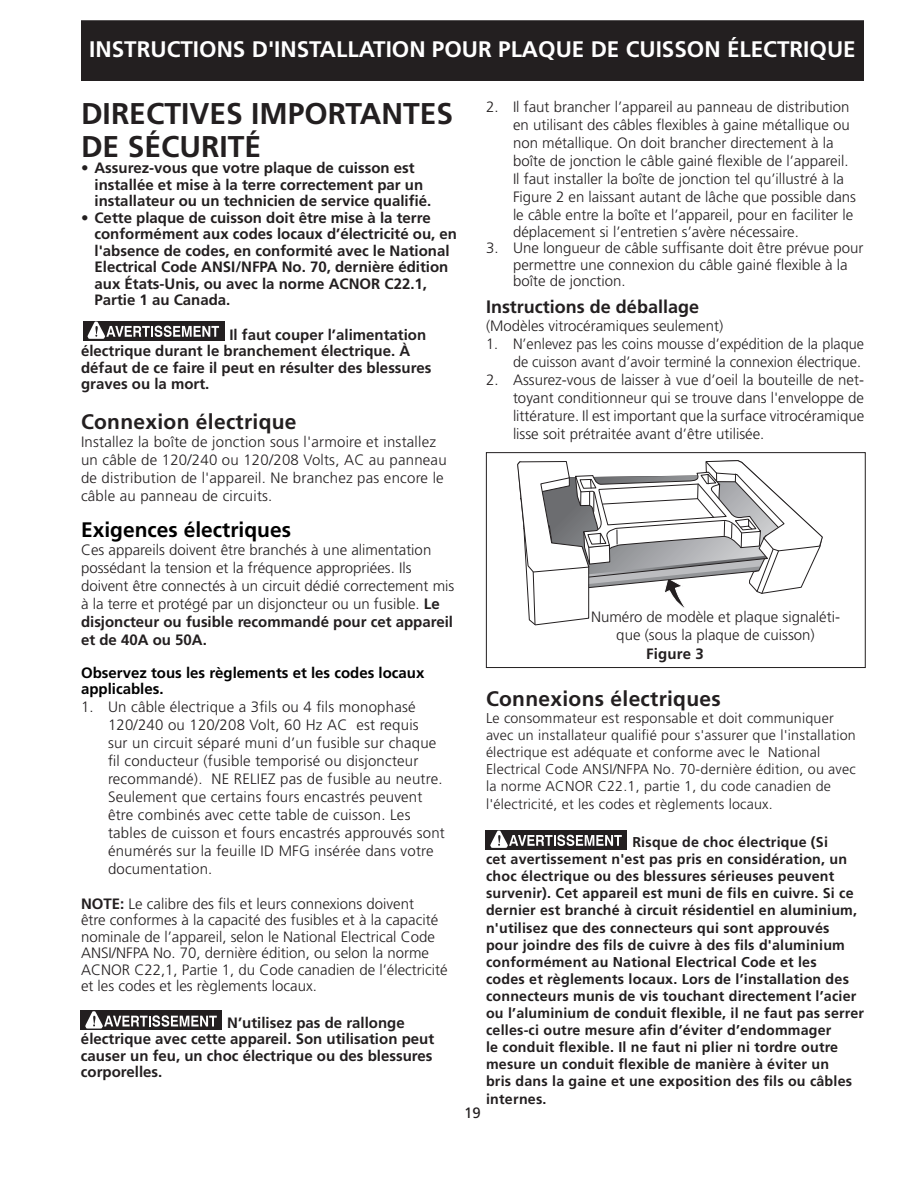
<style>
.page{position:relative;width:918px;height:1188px;background:#fff}
.page>*{position:absolute;margin:0;border:0;box-sizing:border-box;transform-origin:0 0}
.t1{font:700 30px/33px "Frutiger";color:#231f20}
.t2{font:700 22.5px "Frutiger";color:#fff}
.t3{font:700 21px "Frutiger";letter-spacing:.015em;color:#231f20}
.t4{font:700 21px "Frutiger";color:#000}
.t5{font:700 18px "Frutiger";color:#231f20}
.t6{font:300 15px/18px "Frutiger";color:#231f20}
.t7{font:700 15px/16.5px "Frutiger";color:#231f20}
.t8{font:300 15px/18px "Frutiger";color:#231f20;text-align:right;scale:.96 1}
.t9{font:700 15px/16.5px "Frutiger";color:#000}
.t10{font:15px "Frutiger";color:#231f20}
.t11{font:700 14.25px/17.1px "Frutiger";letter-spacing:.015em;color:#231f20}
.t12{font:300 14.25px/17.2px "Frutiger";letter-spacing:.015em;color:#231f20}
.s1{font-weight:700}
</style>
<div class="page">
<div style="left:82px;top:21px;width:781px;height:59px;background:#231f20"></div>
<div style="left:81px;top:20px;width:783px;height:61px;border:2px solid #231f20"></div>
<div style="left:83px;top:321px;width:141px;height:19px;background:#231f20"></div>
<svg style="left:87px;top:321px;width:132px;height:18px"></svg>
<div style="left:81px;top:1011px;width:141px;height:19px;background:#231f20"></div>
<svg style="left:85px;top:1011px;width:132px;height:18px"></svg>
<div style="left:486px;top:452px;width:380px;height:216px;border:1px solid #231f20"></div>
<svg style="left:517px;top:460px;width:306px;height:165px"></svg>
<div style="left:486px;top:830px;width:141px;height:19px;background:#231f20"></div>
<svg style="left:490px;top:830px;width:132px;height:18px"></svg>
<h2 class="t2" style="left:89px;top:36px;width:768px">INSTRUCTIONS D'INSTALLATION POUR PLAQUE DE CUISSON ÉLECTRIQUE</h2>
<h1 class="t1" style="left:81px;top:97px;width:374px">DIRECTIVES IMPORTANTES<br>DE SÉCURITÉ</h1>
<p class="t7" style="left:94px;top:160px;width:338px;text-indent:-14px">• Assurez‑vous que votre plaque de cuisson est installée et mise à la terre correctement par un installateur ou un technicien de service qualifié.</p>
<p class="t7" style="left:94px;top:209px;width:364px;text-indent:-14px">• Cette plaque de cuisson doit être mise à la terre conformément aux codes locaux d’électricité ou, en l'absence de codes, en conformité avec le National Electrical Code ANSI/NFPA No. 70, dernière édition aux États-Unis, ou avec la norme ACNOR C22.1, Partie 1 au Canada.</p>
<p class="t7" style="left:81px;top:326px;width:352px;text-indent:148px">Il faut couper l’alimentation électrique durant le branchement électrique. À défaut de ce faire il peut en résulter des blessures graves ou la mort.</p>
<h3 class="t3" style="left:81px;top:409px;width:217px">Connexion électrique</h3>
<p class="t6" style="left:81px;top:433px;width:367px">Installez la boîte de jonction sous l'armoire et installez un câble de 120/240 ou 120/208 Volts, AC au panneau de distribution de l'appareil. Ne branchez pas encore le câble au panneau de circuits.</p>
<h3 class="t4" style="left:81px;top:517px;width:212px">Exigences électriques</h3>
<p class="t6" style="left:81px;top:541px;width:375px">Ces appareils doivent être branchés à une alimentation possédant la tension et la fréquence appropriées. Ils doivent être connectés à un circuit dédié correctement mis à la terre et protégé par un disjoncteur ou un fusible. <span class="s1">Le disjoncteur ou fusible recommandé pour cet appareil et de 40A ou 50A.</span></p>
<p class="t9" style="left:81px;top:665px;width:345px">Observez tous les règlements et les codes locaux applicables.</p>
<p class="t6" style="left:108px;top:699px;width:338px;text-indent:-27px">1. Un câble électrique a 3fils ou 4 fils monophasé 120/240 ou 120/208 Volt, 60 Hz AC est requis<br>sur un circuit séparé muni d’un fusible sur chaque fil conducteur (fusible temporisé ou disjoncteur recommandé). NE RELIEZ pas de fusible au neutre.<br>Seulement que certains fours encastrés peuvent être combinés avec cette table de cuisson. Les tables de cuisson et fours encastrés approuvés sont énumérés sur la feuille ID MFG insérée dans votre documentation.</p>
<p class="t6" style="left:81px;top:896px;width:368px;line-height:16.5px"><span class="s1">NOTE:</span> Le calibre des fils et leurs connexions doivent<br>être conformes à la capacité des fusibles et à la capacité nominale de l’appareil, selon le National Electrical Code ANSI/NFPA No. 70, dernière édition, ou selon la norme ACNOR C22,1, Partie 1, du Code canadien de l’électricité et les codes et les règlements locaux.</p>
<p class="t7" style="left:81px;top:1014px;width:355px;text-indent:146px">N’utilisez pas de rallonge électrique avec cette appareil. Son utilisation peut causer un feu, un choc électrique ou des blessures corporelles.</p>
<p class="t6" style="left:513px;top:99px;width:345px;text-indent:-27px">2. Il faut brancher l’appareil au panneau de distribution en utilisant des câbles flexibles à gaine métallique ou non métallique. On doit brancher directement à la boîte de jonction le câble gainé flexible de l’appareil.<br>Il faut installer la boîte de jonction tel qu’illustré à la Figure 2 en laissant autant de lâche que possible dans le câble entre la boîte et l’appareil, pour en faciliter le</p>
<p class="t6" style="left:513px;top:223px;width:287px">déplacement si l’entretien s’avère nécessaire.</p>
<p class="t6" style="left:513px;top:240px;width:352px;line-height:16.5px;text-indent:-27px">3. Une longueur de câble suffisante doit être prévue pour permettre une connexion du câble gainé flexible à la boîte de jonction.</p>
<p class="t5" style="left:486px;top:296px;width:215px">Instructions de déballage</p>
<p class="t6" style="left:486px;top:317px;width:239px">(Modèles vitrocéramiques seulement)</p>
<p class="t8" style="left:486px;top:335px;width:395px">1. N’enlevez pas les coins mousse d’expédition de la plaque de cuisson avant d’avoir terminé la connexion électrique.</p>
<p class="t6" style="left:513px;top:371px;width:353px;text-align:justify;text-indent:-27px">2. Assurez‑vous de laisser à vue d’oeil la bouteille de net&shy;toyant conditionneur qui se trouve dans l'enveloppe de littérature. Il est important que la surface vitrocéramique lisse soit prétraitée avant d’être utilisée.</p>
<p class="t6" style="left:591px;top:608px;width:250px;text-align:center">Numéro de modèle et plaque signaléti&shy;que (sous la plaque de cuisson)</p>
<p class="t7" style="left:646px;top:645px;width:59px">Figure 3</p>
<h3 class="t3" style="left:486px;top:686px;width:236px">Connexions électriques</h3>
<p class="t12" style="left:486px;top:710px;width:371px">Le consommateur est responsable et doit communiquer avec un installateur qualifié pour s'assurer que l'installation électrique est adéquate et conforme avec le National Electrical Code ANSI/NFPA No. 70-dernière édition, ou avec la norme ACNOR C22.1, partie 1, du code canadien de l'électricité, et les codes et règlements locaux.</p>
<p class="t11" style="left:486px;top:834px;width:380px;text-indent:146px">Risque de choc électrique (Si<br>cet avertissement n'est pas pris en considération, un choc électrique ou des blessures sérieuses peuvent survenir). Cet appareil est muni de fils en cuivre. Si ce dernier est branché à circuit résidentiel en aluminium, n'utilisez que des connecteurs qui sont approuvés pour joindre des fils de cuivre à des fils d'aluminium conformément au National Electrical Code et les<br>codes et règlements locaux. Lors de l’installation des connecteurs munis de vis touchant directement l’acier ou l’aluminium de conduit flexible, il ne faut pas serrer celles-ci outre mesure afin d’éviter d’endommager<br>le conduit flexible. Il ne faut ni plier ni tordre outre mesure un conduit flexible de manière à éviter un<br>bris dans la gaine et une exposition des fils ou câbles internes.</p>
<p class="t10" style="left:464px;top:1104px;width:18px">19</p>
</div>
